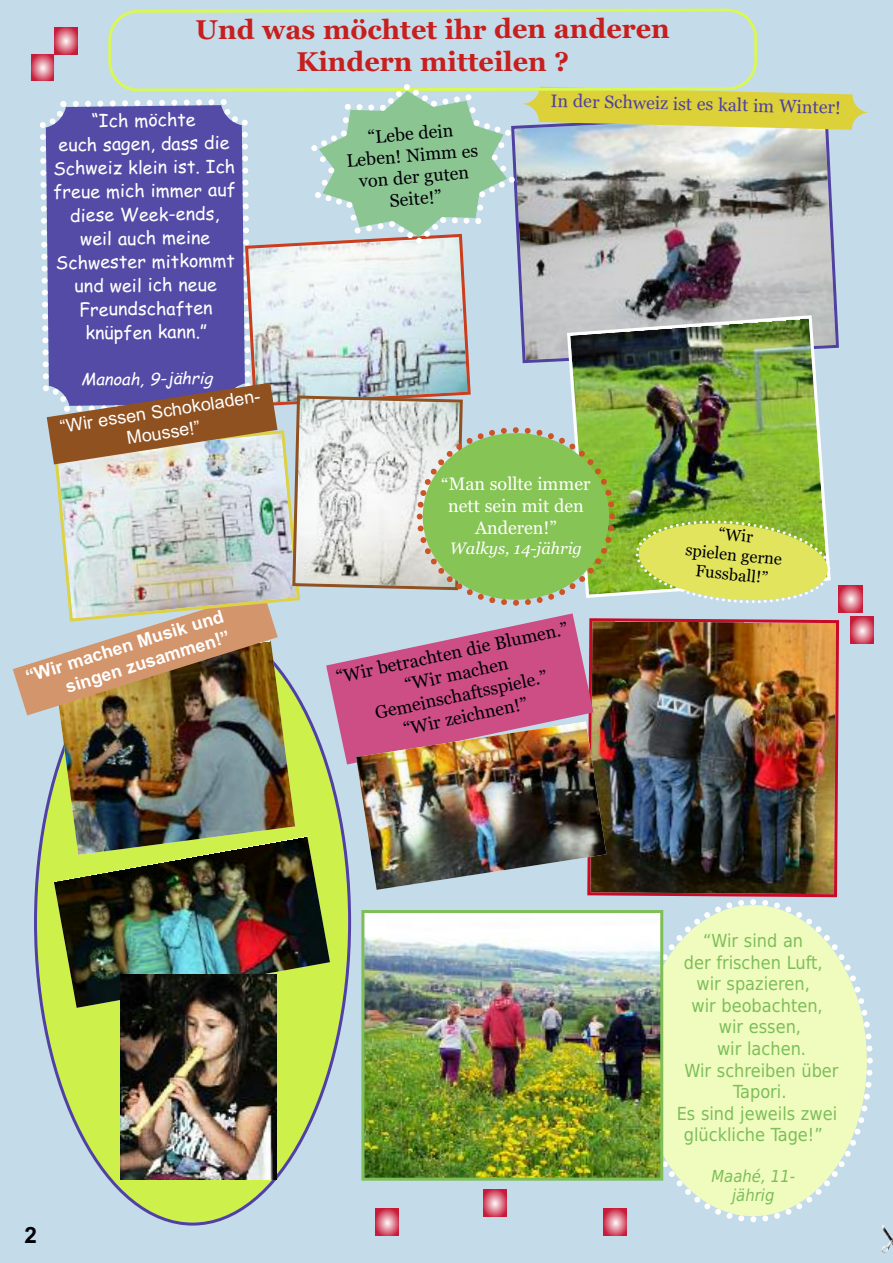
<style>
.page{position:relative;width:893px;height:1263px;background:#c4dbe9}
.page>*{position:absolute;margin:0;border:0;box-sizing:border-box;transform-origin:0 0}
.t1{font:700 27px/32.4px "Georgia";letter-spacing:-.005em;color:#c71f1d;text-align:center}
.t2{font:700 22.5px "Arial";color:#000006}
.t3{font:18px/23.5px "Comic Sans MS";color:#fff;text-align:center}
.t4{font:18px/21.6px "DejaVu Sans Condensed";color:#7dbd5a;text-align:center}
.t5{font:18px/21.6px "Georgia";color:#000006;text-align:center}
.t6{font:18px/21.6px "Georgia";color:#fff;text-align:center}
.t7{font:700 18px/21.5px "Arial";color:#fff;text-align:right}
.t8{font:18px "Georgia";color:#5041a1}
.t9{font:18px/21.6px "Arial";color:#fff;text-align:center}
.t10{font:16.5px/19.8px "Georgia";color:#000006;text-align:center}
.t11{font:italic 16.5px "Georgia";color:#fff}
.t12{font:italic 16.5px/19.8px "DejaVu Sans Condensed";color:#7dbd5a;text-align:center}
.t13{font:italic 16.5px "Comic Sans MS";color:#fff}
</style>
<div class="page">
<img style="left:881px;top:1225px;width:12px;height:28px">
<svg style="left:587px;top:890px;width:251px;height:6px;background:#7d2524"></svg>
<svg style="left:663px;top:896px;width:210px;height:327px"></svg>
<svg style="left:750px;top:1216px;width:6px;height:6px"></svg>
<svg style="left:34px;top:890px;width:317px;height:335px"></svg>
<img style="left:54px;top:890px;width:276px;height:118px">
<svg style="left:108px;top:9px;width:649px;height:70px"></svg>
<img style="left:121px;top:975px;width:155px;height:205px">
<svg style="left:376px;top:1209px;width:23px;height:27px"></svg>
<svg style="left:604px;top:1209px;width:23px;height:27px"></svg>
<svg style="left:483px;top:1189px;width:23px;height:27px"></svg>
<svg style="left:870px;top:617px;width:3px;height:27px"></svg>
<svg style="left:31px;top:54px;width:23px;height:25px"></svg>
<svg style="left:54px;top:27px;width:23px;height:27px"></svg>
<img style="left:365px;top:914px;width:294px;height:263px">
<div style="left:361px;top:910px;width:302px;height:271px;border:3px solid #7ebe57"></div>
<img style="left:13px;top:79px;width:857px;height:811px">
<img style="left:356px;top:721px;width:250px;height:169px">
<h1 class="t1" style="left:196px;top:13px;width:476px">Und was möchtet ihr den anderen<br>Kindern mitteilen ?</h1>
<p class="t3" style="left:52px;top:110px;width:184px;rotate:-1deg">“Ich möchte<br>euch sagen, dass die<br>Schweiz klein ist. Ich freue mich immer auf diese Week-ends, weil auch meine<br>Schwester mitkommt und weil ich neue<br>Freundschaften knüpfen kann.”</p>
<p class="t13" style="left:81px;top:370px;width:133px;rotate:-1deg">Manoah, 9-jährig</p>
<p class="t9" style="left:59px;top:416px;width:203px;rotate:-9deg">“Wir essen Schokoladen-<br>Mousse!”</p>
<p class="t7" style="left:23px;top:666px;width:208px;rotate:-17deg">“Wir machen Musik und singen zusammen!”</p>
<p class="t5" style="left:344px;top:129px;width:133px;rotate:-5deg">“Lebe dein<br>Leben! Nimm es von der guten<br>Seite!”</p>
<p class="t8" style="left:551px;top:91px;width:292px;rotate:1deg">In der Schweiz ist es kalt im Winter!</p>
<p class="t6" style="left:441px;top:473px;width:151px">“Man sollte immer nett sein mit den<br>Anderen!”</p>
<p class="t11" style="left:450px;top:539px;width:134px">Walkys, 14-jährig</p>
<p class="t5" style="left:334px;top:667px;width:238px;rotate:-12deg">“Wir betrachten die Blumen.” “Wir machen<br>Gemeinschaftsspiele.”<br>“Wir zeichnen!”</p>
<p class="t10" style="left:689px;top:520px;width:99px;rotate:6deg">“Wir<br>spielen gerne<br>Fussball!”</p>
<p class="t2" style="left:25px;top:1222px;width:14px">2</p>
<p class="t4" style="left:677px;top:930px;width:163px">“Wir sind an<br>der frischen Luft, wir spazieren,<br>wir beobachten,<br>wir essen,<br>wir lachen.<br>Wir schreiben über<br>Tapori.<br>Es sind jeweils zwei glückliche Tage!”</p>
<p class="t12" style="left:711px;top:1166px;width:85px">Maahé, 11- jährig</p>
</div>
